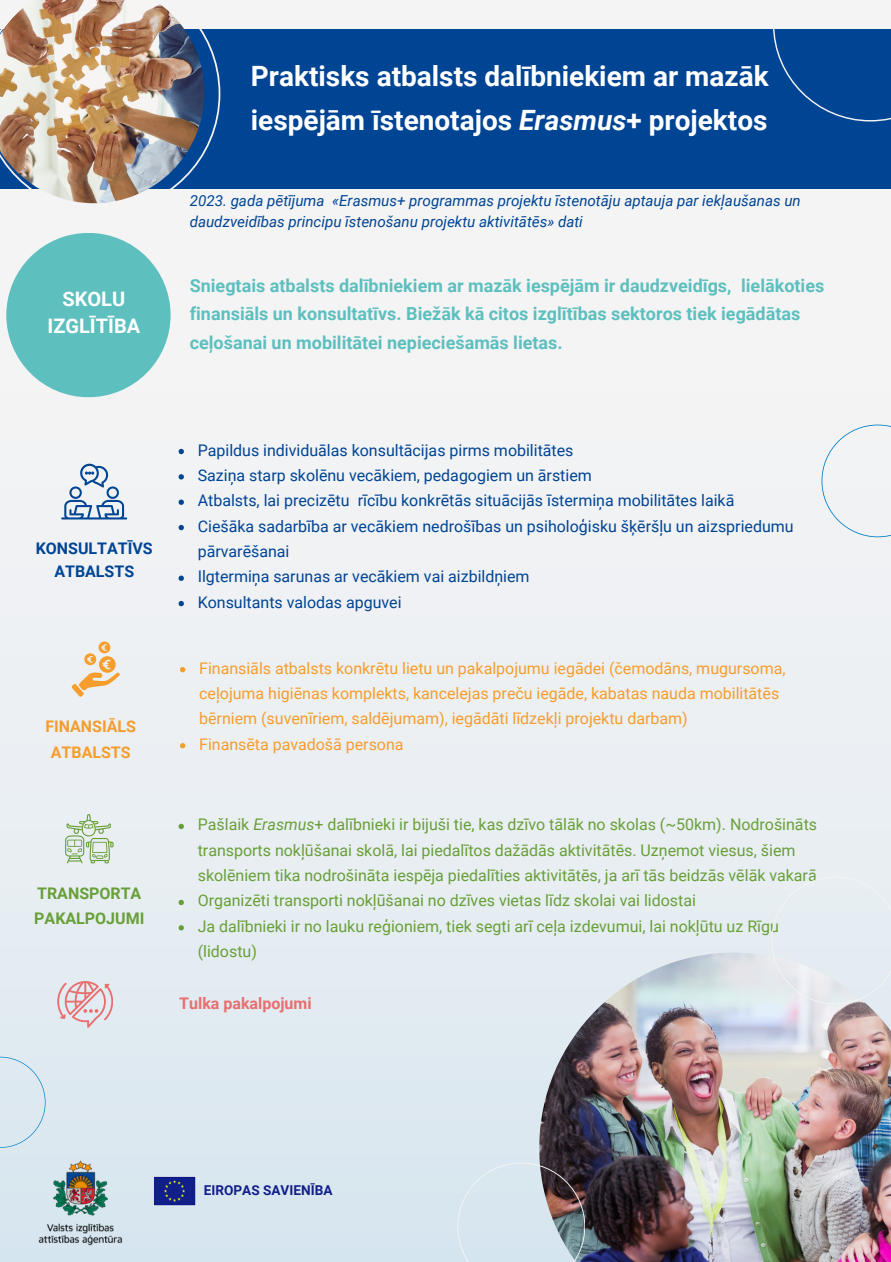
<style>
.page{position:relative;width:891px;height:1262px;background:#fff}
.page>*{position:absolute;margin:0;border:0;box-sizing:border-box;transform-origin:0 0}
.t1{font:700 28px/43.6px "Roboto";color:#fff}
.t2{font:700 20px/27px "Roboto";color:#fff;text-align:center}
.t3{font:700 18px/28.4px "Roboto";color:#5dbfbe}
.t4{font:16px/25.4px "Roboto";color:#689f38}
.t5{font:16px/25.4px "Roboto";color:#004494}
.t6{font:16px/25.4px "Roboto";color:#f59d2d}
.t7{font:700 16px/25.4px "Roboto";color:#689f38}
.t8{font:700 16px/22.6px "Roboto";color:#004494;text-align:center}
.t9{font:700 16px/25.4px "Roboto";color:#f59d2d;text-align:center}
.t10{font:700 16px "Roboto";color:#e86f6f}
.t11{font:italic 15.2px/20.2px "Roboto";color:#004494}
.t12{font:700 13.6px "Roboto";color:#121f89}
.s1{font-style:italic}
</style>
<div class="page">
<div style="left:0;top:0;width:891px;height:1261px;background:#f4f4f5"></div>
<div style="left:0;top:29px;width:891px;height:160px;background:#004494"></div>
<svg style="left:87px;top:33px;width:133px;height:171px"></svg>
<img style="left:0;top:0;width:204px;height:203px">
<svg style="left:773px;top:29px;width:118px;height:92px"></svg>
<div style="left:0;top:349px;width:891px;height:912px;background:linear-gradient(to bottom,#f7f5f5,#d8e6ef)"></div>
<div style="left:6px;top:233px;width:165px;height:164px;background:#5dbfbe;border-radius:50%"></div>
<svg style="left:61px;top:463px;width:66px;height:56px"></svg>
<svg style="left:57px;top:981px;width:56px;height:46px;background:#e3c8cc"></svg>
<svg style="left:72px;top:641px;width:48px;height:56px"></svg>
<svg style="left:65px;top:814px;width:48px;height:49px"></svg>
<img style="left:539px;top:952px;width:352px;height:309px">
<svg style="left:179px;top:823px;width:5px;height:6px"></svg>
<svg style="left:179px;top:899px;width:5px;height:6px"></svg>
<svg style="left:179px;top:925px;width:5px;height:5px"></svg>
<svg style="left:179px;top:449px;width:5px;height:5px"></svg>
<svg style="left:179px;top:474px;width:5px;height:5px"></svg>
<svg style="left:179px;top:499px;width:5px;height:6px"></svg>
<svg style="left:179px;top:525px;width:5px;height:5px"></svg>
<svg style="left:179px;top:575px;width:5px;height:6px"></svg>
<svg style="left:179px;top:601px;width:5px;height:5px"></svg>
<svg style="left:180px;top:667px;width:5px;height:5px"></svg>
<svg style="left:180px;top:743px;width:5px;height:5px"></svg>
<svg style="left:822px;top:424px;width:69px;height:113px"></svg>
<div style="left:771px;top:876px;width:120px;height:128px;background:#e6edf2"></div>
<svg style="left:457px;top:1162px;width:128px;height:99px;background:#b7c0c8"></svg>
<img style="left:12px;top:1122px;width:138px;height:138px">
<img style="left:154px;top:1176px;width:42px;height:29px">
<div style="left:0;top:1056px;width:46px;height:91px;background:#dde8f0"></div>
<h3 class="t2" style="left:48px;top:286px;width:94px">SKOLU<br>IZGLĪTĪBA</h3>
<h6 class="t1" style="left:251px;top:55px;width:519px">Praktisks atbalsts dalībniekiem ar mazāk iespējām īstenotajos <span class="s1">Erasmus</span>+ projektos</h6>
<h2 class="t11" style="left:190px;top:191px;width:613px">2023. gada pētījuma «Erasmus+ programmas projektu īstenotāju aptauja par iekļaušanas un daudzveidības principu īstenošanu projektu aktivitātēs» dati</h2>
<p class="t3" style="left:190px;top:271px;width:636px">Sniegtais atbalsts dalībniekiem ar mazāk iespējām ir daudzveidīgs, lielākoties finansiāls un konsultatīvs. Biežāk kā citos izglītības sektoros tiek iegādātas ceļošanai un mobilitātei nepieciešamās lietas.</p>
<p class="t8" style="left:36px;top:537px;width:118px">KONSULTATĪVS<br>ATBALSTS</p>
<h6 class="t9" style="left:45px;top:714px;width:92px">FINANSIĀLS<br>ATBALSTS</h6>
<h6 class="t7" style="left:34px;top:880px;width:112px">TRANSPORTA<br>PAKALPOJUMI</h6>
<h4 class="t5" style="left:198px;top:437px;width:377px">Papildus individuālas konsultācijas pirms mobilitātes</h4>
<p class="t5" style="left:198px;top:463px;width:396px">Saziņa starp skolēnu vecākiem, pedagogiem un ārstiem</p>
<h6 class="t5" style="left:198px;top:488px;width:538px">Atbalsts, lai precizētu rīcību konkrētās situācijās īstermiņa mobilitātes laikā</h6>
<h6 class="t5" style="left:198px;top:513px;width:597px">Ciešāka sadarbība ar vecākiem nedrošības un psiholoģisku šķēršļu un aizspriedumu pārvarēšanai</h6>
<h6 class="t5" style="left:198px;top:564px;width:333px">Ilgtermiņa sarunas ar vecākiem vai aizbildņiem</h6>
<h6 class="t5" style="left:198px;top:589px;width:205px">Konsultants valodas apguvei</h6>
<p class="t6" style="left:199px;top:655px;width:588px">Finansiāls atbalsts konkrētu lietu un pakalpojumu iegādei (čemodāns, mugursoma, ceļojuma higiēnas komplekts, kancelejas preču iegāde, kabatas nauda mobilitātēs bērniem (suvenīriem, saldējumam), iegādāti līdzekļi projektu darbam)</p>
<h4 class="t6" style="left:199px;top:731px;width:206px">Finansēta pavadošā persona</h4>
<p class="t4" style="left:198px;top:812px;width:621px">Pašlaik <span class="s1">Erasmus</span>+ dalībnieki ir bijuši tie, kas dzīvo tālāk no skolas (~50km). Nodrošināts transports nokļūšanai skolā, lai piedalītos dažādās aktivitātēs. Uzņemot viesus, šiem skolēniem tika nodrošināta iespēja piedalīties aktivitātēs, ja arī tās beidzās vēlāk vakarā</p>
<p class="t4" style="left:198px;top:888px;width:500px">Organizēti transporti nokļūšanai no dzīves vietas līdz skolai vai lidostai</p>
<h1 class="t4" style="left:198px;top:913px;width:583px">Ja dalībnieki ir no lauku reģioniem, tiek segti arī ceļa izdevumui, lai nokļūtu uz Rīgu (lidostu)</h1>
<h6 class="t10" style="left:179px;top:994px;width:134px">Tulka pakalpojumi</h6>
<h4 class="t12" style="left:204px;top:1182px;width:130px">EIROPAS SAVIENĪBA</h4>
</div>
